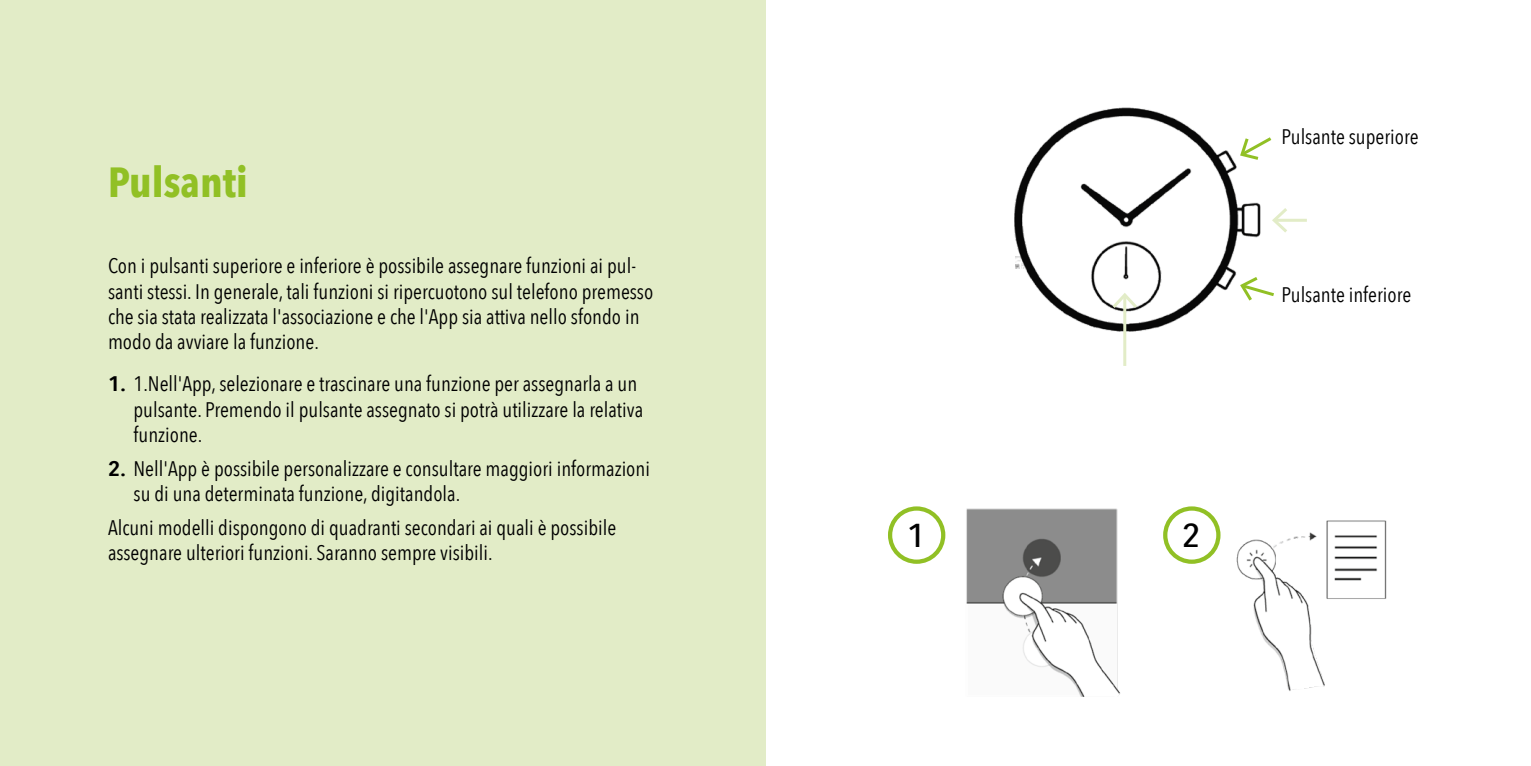
<style>
.page{position:relative;width:1531px;height:766px;background:#fff}
.page>*{position:absolute;margin:0;border:0;box-sizing:border-box;transform-origin:0 0}
.t1{font:700 42px "Avenir Next Condensed";color:#91c025}
.t2{font:500 33px "Avenir Next Condensed";color:#000;scale:1.17 1}
.t3{font:21px/25.2px "Avenir Next Condensed";color:#000}
.s1{font-weight:600}
</style>
<div class="page">
<div style="left:0;top:0;width:765px;height:765px;background:#e2ecc7"></div>
<img style="left:966px;top:107px;width:421px;height:589px">
<div style="left:888px;top:506px;width:57px;height:57px;border:4px solid #91c025;border-radius:50%"></div>
<div style="left:1163px;top:506px;width:57px;height:57px;border:4px solid #91c025;border-radius:50%"></div>
<hr style="left:1274px;top:219px;width:33px;height:3px;background:#e2ecc7">
<svg style="left:1270px;top:205px;width:20px;height:31px"></svg>
<hr style="left:1123px;top:295px;width:3px;height:71px;background:#e2ecc7">
<svg style="left:1109px;top:290px;width:31px;height:21px"></svg>
<svg style="left:1238px;top:134px;width:36px;height:28px"></svg>
<svg style="left:1238px;top:274px;width:39px;height:30px"></svg>
<h1 class="t1" style="left:108px;top:157px;width:141px">Pulsanti</h1>
<p class="t3" style="left:108px;top:252px;width:547px">Con i pulsanti superiore e inferiore è possibile assegnare funzioni ai pul&shy;santi stessi. In generale, tali funzioni si ripercuotono sul telefono premesso che sia stata realizzata l'associazione e che l'App sia attiva nello sfondo in modo da avviare la funzione.</p>
<p class="t3" style="left:134px;top:370px;width:511px;text-indent:-26px"><span class="s1">1.</span> 1.Nell'App, selezionare e trascinare una funzione per assegnarla a un pulsante. Premendo il pulsante assegnato si potrà utilizzare la relativa funzione.</p>
<p class="t3" style="left:134px;top:454px;width:518px;text-indent:-26px"><span class="s1">2.</span> Nell'App è possibile personalizzare e consultare maggiori informazioni su di una determinata funzione, digitandola.</p>
<p class="t3" style="left:108px;top:513px;width:510px">Alcuni modelli dispongono di quadranti secondari ai quali è possibile assegnare ulteriori funzioni. Saranno sempre visibili.</p>
<p class="t3" style="left:1281px;top:123px;width:138px">Pulsante superiore</p>
<p class="t3" style="left:1281px;top:281px;width:131px">Pulsante inferiore</p>
<h2 class="t2" style="left:907px;top:515px;width:17px">1</h2>
<h2 class="t2" style="left:1182px;top:515px;width:17px">2</h2>
</div>
